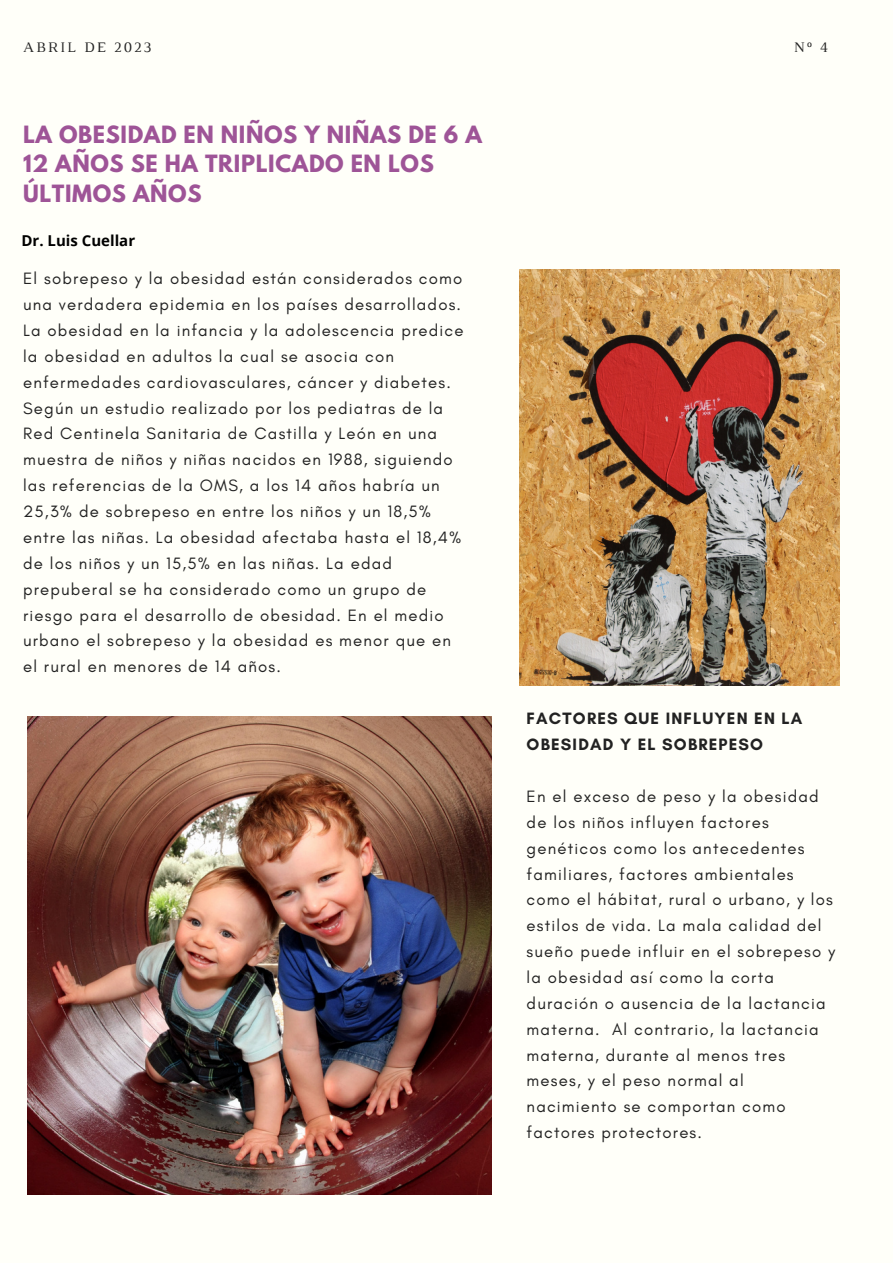
<style>
.page{position:relative;width:893px;height:1264px;background:#fff}
.page>*{position:absolute;margin:0;border:0;box-sizing:border-box;transform-origin:0 0}
.t1{font:700 21px/29.2px "League Spartan";letter-spacing:.03em;color:#9e5497}
.t2{font:16.8px/25.8px "Glacial Indifference";letter-spacing:.07em;color:#222}
.t3{font:700 16.8px/25.8px "Glacial Indifference";letter-spacing:.07em;color:#222}
.t4{font:700 15px "Open Sans";color:#000}
.t5{font:14.85px "Luthier";letter-spacing:.14em;color:#222}
</style>
<div class="page">
<div style="left:0;top:0;width:892px;height:1262px;background:#fffff9"></div>
<img style="left:28px;top:716px;width:463px;height:478px">
<img style="left:519px;top:269px;width:320px;height:416px">
<p class="t5" style="left:23px;top:42px;width:130px">ABRIL DE 2023</p>
<p class="t5" style="left:793px;top:42px;width:36px">Nº 4</p>
<p class="t1" style="left:23px;top:123px;width:460px">LA OBESIDAD EN NIÑOS Y NIÑAS DE 6 A<br>12 AÑOS SE HA TRIPLICADO EN LOS<br>ÚLTIMOS AÑOS</p>
<p class="t4" style="left:22px;top:230px;width:115px">Dr. Luis Cuellar</p>
<p class="t2" style="left:23px;top:265px;width:442px">El sobrepeso y la obesidad están considerados como una verdadera epidemia en los países desarrollados.<br>La obesidad en la infancia y la adolescencia predice la obesidad en adultos la cual se asocia con enfermedades cardiovasculares, cáncer y diabetes.<br>Según un estudio realizado por los pediatras de la Red Centinela Sanitaria de Castilla y León en una muestra de niños y niñas nacidos en 1988, siguiendo las referencias de la OMS, a los 14 años habría un 25,3% de sobrepeso en entre los niños y un 18,5% entre las niñas. La obesidad afectaba hasta el 18,4% de los niños y un 15,5% en las niñas. La edad prepuberal se ha considerado como un grupo de riesgo para el desarrollo de obesidad. En el medio urbano el sobrepeso y la obesidad es menor que en el rural en menores de 14 años.</p>
<p class="t3" style="left:526px;top:705px;width:277px">FACTORES QUE INFLUYEN EN LA<br>OBESIDAD Y EL SOBREPESO</p>
<p class="t2" style="left:526px;top:783px;width:310px">En el exceso de peso y la obesidad de los niños influyen factores genéticos como los antecedentes familiares, factores ambientales como el hábitat, rural o urbano, y los estilos de vida. La mala calidad del sueño puede influir en el sobrepeso y la obesidad así como la corta duración o ausencia de la lactancia materna. Al contrario, la lactancia materna, durante al menos tres meses, y el peso normal al nacimiento se comportan como factores protectores.</p>
</div>
